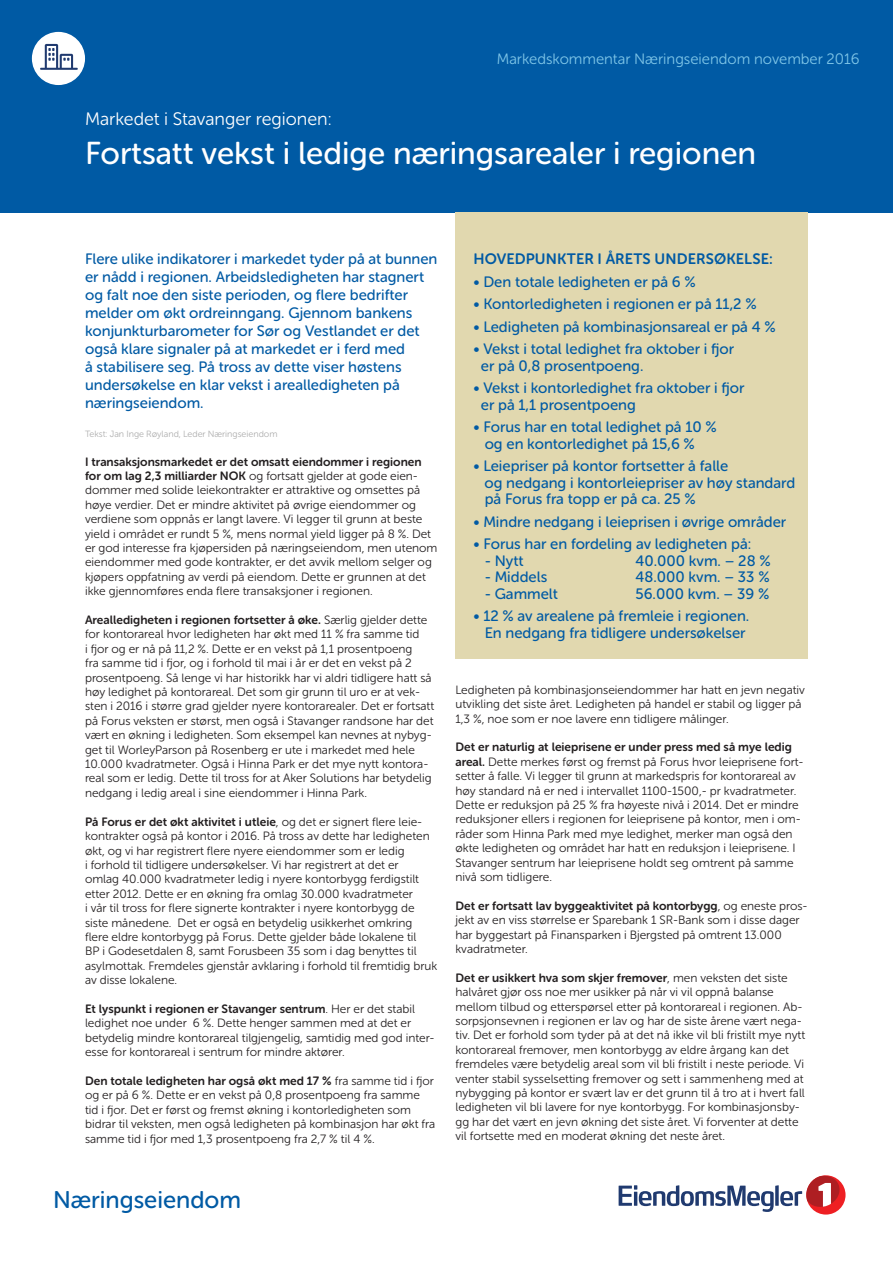
<style>
.page{position:relative;width:893px;height:1263px;background:#fff}
.page>*{position:absolute;margin:0;border:0;box-sizing:border-box;transform-origin:0 0}
.t1{font:31.5px "Museo Sans Rounded 500";color:#fff}
.t2{font:24px "Museo Sans Rounded 500";color:#005aa4}
.t3{font:18px "Museo Sans Rounded 300";color:#fff}
.t4{font:15px/18px "Museo Sans Rounded 500";color:#005aa4}
.t5{font:15px "Museo Sans Rounded 300";color:#7fc6e8}
.t6{font:15px "Museo Sans Rounded 700";letter-spacing:.01em;color:#005aa4}
.t7{font:12px/14.4px "Museo Sans Rounded 300";color:#231f20}
.t8{font:12px "Museo Sans Rounded 700";color:#231f20}
.t9{font:9px "Museo Sans Rounded 300";color:#adadad}
.s1{font-family:"Museo Sans Rounded 700"}
.s2{font-family:"Museo Sans Rounded 300"}
</style>
<div class="page">
<div style="left:0;top:0;width:893px;height:213px;background:#005aa4"></div>
<div style="left:806px;top:1175px;width:39px;height:39px;background:#ee1f23;border-radius:50%"></div>
<svg style="left:619px;top:1175px;width:223px;height:37px"></svg>
<div style="left:32px;top:32px;width:53px;height:53px;background:#fff;border-radius:50%"></div>
<svg style="left:40px;top:44px;width:38px;height:26px"></svg>
<div style="left:455px;top:213px;width:353px;height:446px;background:#e1d8af"></div>
<p class="t5" style="left:497px;top:51px;width:364px">Markedskommentar Næringseiendom november 2016</p>
<h3 class="t3" style="left:85px;top:109px;width:248px">Markedet i Stavanger regionen:</h3>
<h1 class="t1" style="left:85px;top:136px;width:673px">Fortsatt vekst i ledige næringsarealer i regionen</h1>
<p class="t4" style="left:85px;top:250px;width:354px">Flere ulike indikatorer i markedet tyder på at bunnen er nådd i regionen. Arbeidsledigheten har stagnert og falt noe den siste perioden, og flere bedrifter melder om økt ordreinngang. Gjennom bankens konjunkturbarometer for Sør og Vestlandet er det også klare signaler på at markedet er i ferd med<br>å stabilisere seg. På tross av dette viser høstens undersøkelse en klar vekst i arealledigheten på næringseiendom.</p>
<p class="t9" style="left:85px;top:429px;width:194px">Tekst: Jan Inge Røyland, Leder Næringseiendom</p>
<p class="t8" style="left:85px;top:455px;width:338px">I transaksjonsmarkedet er det omsatt eiendommer i regionen</p>
<p class="t7" style="left:85px;top:469px;width:354px"><span class="s1">for om lag 2,3 milliarder NOK</span> og fortsatt gjelder at gode eien&shy;dommer med solide leiekontrakter er attraktive og omsettes på høye verdier. Det er mindre aktivitet på øvrige eiendommer og verdiene som oppnås er langt lavere. Vi legger til grunn at beste yield i området er rundt 5 %, mens normal yield ligger på 8 %. Det er god interesse fra kjøpersiden på næringseiendom, men utenom eiendommer med gode kontrakter, er det avvik mellom selger og kjøpers oppfatning av verdi på eiendom. Dette er grunnen at det ikke gjennomføres enda flere transaksjoner i regionen.</p>
<p class="t8" style="left:85px;top:613px;width:344px">Arealledigheten i regionen fortsetter å øke. <span class="s2">Særlig gjelder dette</span></p>
<p class="t7" style="left:85px;top:627px;width:351px">for kontorareal hvor ledigheten har økt med 11 % fra samme tid<br>i fjor og er nå på 11,2 %. Dette er en vekst på 1,1 prosentpoeng<br>fra samme tid i fjor, og i forhold til mai i år er det en vekst på 2 prosentpoeng. Så lenge vi har historikk har vi aldri tidligere hatt så høy ledighet på kontorareal. Det som gir grunn til uro er at vek&shy;sten i 2016 i større grad gjelder nyere kontorarealer. Det er fortsatt på Forus veksten er størst, men også i Stavanger randsone har det vært en økning i ledigheten. Som eksempel kan nevnes at nybyg&shy;get til WorleyParson på Rosenberg er ute i markedet med hele 10.000 kvadratmeter. Også i Hinna Park er det mye nytt kontora&shy;real som er ledig. Dette til tross for at Aker Solutions har betydelig nedgang i ledig areal i sine eiendommer i Hinna Park.</p>
<p class="t8" style="left:85px;top:815px;width:339px">På Forus er det økt aktivitet i utleie<span class="s2">, og det er signert flere leie-</span></p>
<p class="t7" style="left:85px;top:829px;width:354px">kontrakter også på kontor i 2016. På tross av dette har ledigheten økt, og vi har registrert flere nyere eiendommer som er ledig<br>i forhold til tidligere undersøkelser. Vi har registrert at det er<br>omlag 40.000 kvadratmeter ledig i nyere kontorbygg ferdigstilt etter 2012. Dette er en økning fra omlag 30.000 kvadratmeter<br>i vår til tross for flere signerte kontrakter i nyere kontorbygg de siste månedene. Det er også en betydelig usikkerhet omkring flere eldre kontorbygg på Forus. Dette gjelder både lokalene til<br>BP i Godesetdalen 8, samt Forusbeen 35 som i dag benyttes til asylmottak. Fremdeles gjenstår avklaring i forhold til fremtidig bruk av disse lokalene.</p>
<p class="t8" style="left:85px;top:1002px;width:332px">Et lyspunkt i regionen er Stavanger sentrum<span class="s2">. Her er det stabil</span></p>
<p class="t7" style="left:85px;top:1016px;width:351px">ledighet noe under 6 %. Dette henger sammen med at det er betydelig mindre kontorareal tilgjengelig, samtidig med god inter&shy;esse for kontorareal i sentrum for mindre aktører.</p>
<p class="t8" style="left:85px;top:1074px;width:350px">Den totale ledigheten har også økt med 17 % <span class="s2">fra samme tid i fjor</span></p>
<p class="t7" style="left:85px;top:1088px;width:352px">og er på 6 %. Dette er en vekst på 0,8 prosentpoeng fra samme tid i fjor. Det er først og fremst økning i kontorledigheten som bidrar til veksten, men også ledigheten på kombinasjon har økt fra samme tid i fjor med 1,3 prosentpoeng fra 2,7 % til 4 %.</p>
<p class="t6" style="left:473px;top:250px;width:301px">HOVEDPUNKTER I ÅRETS UNDERSØKELSE:</p>
<p class="t4" style="left:473px;top:272px;width:224px">• Den totale ledigheten er på 6 %</p>
<p class="t4" style="left:473px;top:295px;width:285px">• Kontorledigheten i regionen er på 11,2 %</p>
<p class="t4" style="left:473px;top:317px;width:304px">• Ledigheten på kombinasjonsareal er på 4 %</p>
<p class="t4" style="left:481px;top:341px;width:255px;line-height:16.5px;text-indent:-8px">• Vekst i total ledighet fra oktober i fjor er på 0,8 prosentpoeng.</p>
<p class="t4" style="left:481px;top:380px;width:265px;line-height:16.5px;text-indent:-8px">• Vekst i kontorledighet fra oktober i fjor er på 1,1 prosentpoeng</p>
<p class="t4" style="left:485px;top:419px;width:234px;line-height:16.5px;text-indent:-11px">• Forus har en total ledighet på 10 % og en kontorledighet på 15,6 %</p>
<p class="t4" style="left:485px;top:458px;width:312px;line-height:16.5px;text-indent:-11px">• Leiepriser på kontor fortsetter å falle<br>og nedgang i kontorleiepriser av høy standard på Forus fra topp er på ca. 25 %</p>
<p class="t4" style="left:473px;top:512px;width:314px">• Mindre nedgang i leieprisen i øvrige områder</p>
<p class="t4" style="left:473px;top:535px;width:279px">• Forus har en fordeling av ledigheten på:</p>
<p class="t4" style="left:485px;top:551px;width:40px">- Nytt</p>
<p class="t4" style="left:635px;top:551px;width:137px">40.000 kvm. – 28 %</p>
<p class="t4" style="left:485px;top:568px;width:64px">- Middels</p>
<p class="t4" style="left:635px;top:568px;width:136px">48.000 kvm. – 33 %</p>
<p class="t4" style="left:485px;top:584px;width:75px">- Gammelt</p>
<p class="t4" style="left:635px;top:584px;width:136px">56.000 kvm. – 39 %</p>
<p class="t4" style="left:473px;top:608px;width:277px;line-height:16.5px;text-align:center">• 12 % av arealene på fremleie i regionen.<br>En nedgang fra tidligere undersøkelser</p>
<p class="t7" style="left:455px;top:683px;width:351px">Ledigheten på kombinasjonseiendommer har hatt en jevn negativ utvikling det siste året. Ledigheten på handel er stabil og ligger på<br>1,3 %, noe som er noe lavere enn tidligere målinger.</p>
<p class="t8" style="left:455px;top:741px;width:338px">Det er naturlig at leieprisene er under press med så mye ledig</p>
<p class="t7" style="left:455px;top:755px;width:350px"><span class="s1">areal.</span> Dette merkes først og fremst på Forus hvor leieprisene fort&shy;setter å falle. Vi legger til grunn at markedspris for kontorareal av høy standard nå er ned i intervallet 1100-1500,- pr kvadratmeter.<br>Dette er reduksjon på 25 % fra høyeste nivå i 2014. Det er mindre reduksjoner ellers i regionen for leieprisene på kontor, men i om&shy;råder som Hinna Park med mye ledighet, merker man også den økte ledigheten og området har hatt en reduksjon i leieprisene. I Stavanger sentrum har leieprisene holdt seg omtrent på samme nivå som tidligere.</p>
<p class="t8" style="left:455px;top:899px;width:354px">Det er fortsatt lav byggeaktivitet på kontorbygg<span class="s2">, og eneste pros-</span></p>
<p class="t7" style="left:455px;top:913px;width:346px">jekt av en viss størrelse er Sparebank 1 SR-Bank som i disse dager har byggestart på Finansparken i Bjergsted på omtrent 13.000 kvadratmeter.</p>
<p class="t8" style="left:455px;top:971px;width:334px">Det er usikkert hva som skjer fremover<span class="s2">, men veksten det siste</span></p>
<p class="t7" style="left:455px;top:985px;width:351px">halvåret gjør oss noe mer usikker på når vi vil oppnå balanse mellom tilbud og etterspørsel etter på kontorareal i regionen. Ab&shy;sorpsjonsevnen i regionen er lav og har de siste årene vært nega&shy;tiv. Det er forhold som tyder på at det nå ikke vil bli fristilt mye nytt kontorareal fremover, men kontorbygg av eldre årgang kan det fremdeles være betydelig areal som vil bli fristilt i neste periode. Vi venter stabil sysselsetting fremover og sett i sammenheng med at nybygging på kontor er svært lav er det grunn til å tro at i hvert fall ledigheten vil bli lavere for nye kontorbygg. For kombinasjonsby&shy;gg har det vært en jevn økning det siste året. Vi forventer at dette vil fortsette med en moderat økning det neste året.</p>
<h2 class="t2" style="left:53px;top:1187px;width:189px">Næringseiendom</h2>
</div>
